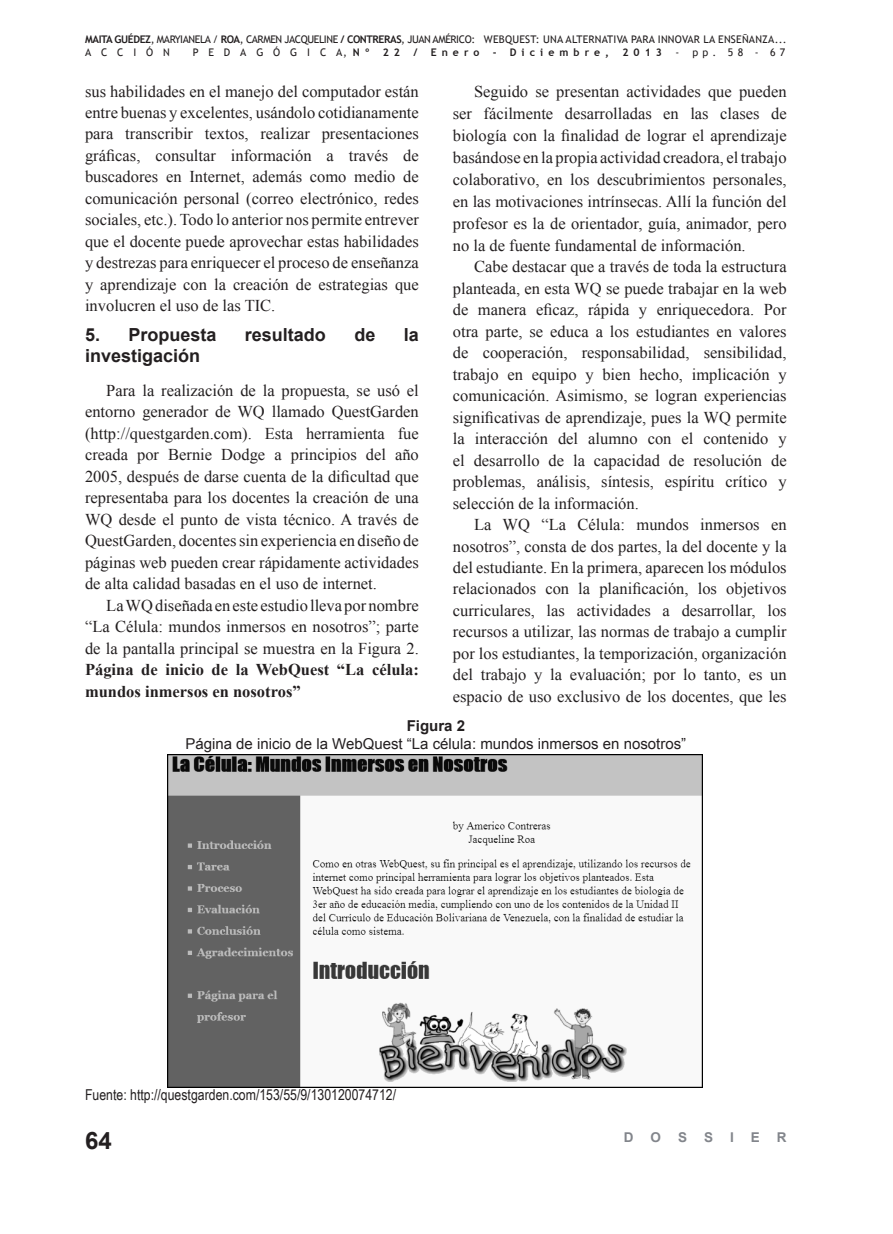
<style>
.page{position:relative;width:893px;height:1234px;background:#fff}
.page>*{position:absolute;margin:0;border:0;box-sizing:border-box;transform-origin:0 0}
.t1{font:700 24px "Arial";color:#231f20}
.Articulos-titulos01{font:700 18px "Arial";color:#231f20}
.Articulos-parrafos{font:16.5px/21.5px "Times New Roman";color:#231f20;text-align:justify}
.Artículos_-_Figuras{font:15px "Arial";color:#231f20}
.Artículos_-_Figuras-2{font:15px "Arial Narrow";color:#231f20}
.Artículos_-_Figuras-3{font:700 15px "Arial";color:#231f20}
.t2{font:700 13.5px "Arial";color:#82858b}
.t3{font:10.5px/12.6px "Trebuchet MS";letter-spacing:.02em;color:#231f20}
.t4{font:700 10.5px "Trebuchet MS";letter-spacing:.48em;color:#231f20}
.t5{font:10.5px "Trebuchet MS";letter-spacing:.94em;color:#231f20}
.s1{font-weight:700}
</style>
<div class="page">
<img style="left:167px;top:754px;width:535px;height:332px">
<p class="t3" style="left:85px;top:33px;width:703px"><span class="s1">MAITA GUÉDEZ</span>, MARYIANELA / <span class="s1">ROA</span>, CARMEN JACQUELINE <span class="s1">/ CONTRERAS</span>, JUAN AMÉRICO: WEBQUEST: UNA ALTERNATIVA PARA INNOVAR LA ENSEÑANZA...<br>ACCIÓN</p>
<p class="t5" style="left:193px;top:46px;width:178px">P EDAGÓGICA, <span class="s1">Nº</span></p>
<p class="t4" style="left:383px;top:45px;width:19px">2 2</p>
<p class="t4" style="left:413px;top:45px;width:6px">/</p>
<p class="t4" style="left:431px;top:45px;width:50px">E NERO</p>
<p class="t4" style="left:493px;top:45px;width:118px">- DICIEMBRE,</p>
<p class="t4" style="left:622px;top:45px;width:41px">2013</p>
<p class="t3" style="left:675px;top:46px;width:111px">- PP. 58 - 67</p>
<p class="Articulos-parrafos" style="left:85px;top:80px;width:335px">sus habilidades en el manejo del computador están entre buenas y excelentes, usándolo cotidianamente para transcribir textos, realizar presentaciones gráficas, consultar información a través de buscadores en Internet, además como medio de comunicación personal (correo electrónico, redes sociales, etc.). Todo lo anterior nos permite entrever que el docente puede aprovechar estas habilidades y destrezas para enriquecer el proceso de enseñanza y aprendizaje con la creación de estrategias que involucren el uso de las TIC.</p>
<p class="Articulos-titulos01" style="left:85px;top:322px;width:133px">5. Propuesta</p>
<p class="Articulos-titulos01" style="left:245px;top:322px;width:83px">resultado</p>
<p class="Articulos-titulos01" style="left:354px;top:322px;width:23px">de</p>
<p class="Articulos-titulos01" style="left:404px;top:322px;width:17px">la</p>
<p class="Articulos-titulos01" style="left:85px;top:343px;width:117px">investigación</p>
<p class="Articulos-parrafos" style="left:85px;top:379px;width:335px;text-indent:21px">Para la realización de la propuesta, se usó el entorno generador de WQ llamado QuestGarden (http://questgarden.com). Esta herramienta fue creada por Bernie Dodge a principios del año 2005, después de darse cuenta de la dificultad que representaba para los docentes la creación de una WQ desde el punto de vista técnico. A través de QuestGarden, docentes sin experiencia en diseño de páginas web pueden crear rápidamente actividades de alta calidad basadas en el uso de internet.</p>
<p class="Articulos-parrafos" style="left:85px;top:594px;width:335px;text-indent:21px">La WQ diseñada en este estudio lleva por nombre “La Célula: mundos inmersos en nosotros”; parte de la pantalla principal se muestra en la Figura 2.<br><span class="s1">Página de inicio de la WebQuest “La célula: mundos inmersos en nosotros”</span></p>
<p class="Articulos-parrafos" style="left:453px;top:80px;width:335px;line-height:22px;text-indent:21px">Seguido se presentan actividades que pueden ser fácilmente desarrolladas en las clases de biología con la finalidad de lograr el aprendizaje basándose en la propia actividad creadora, el trabajo colaborativo, en los descubrimientos personales, en las motivaciones intrínsecas. Allí la función del profesor es la de orientador, guía, animador, pero no la de fuente fundamental de información.</p>
<p class="Articulos-parrafos" style="left:453px;top:256px;width:335px;text-indent:21px">Cabe destacar que a través de toda la estructura planteada, en esta WQ se puede trabajar en la web de manera eficaz, rápida y enriquecedora. Por otra parte, se educa a los estudiantes en valores de cooperación, responsabilidad, sensibilidad, trabajo en equipo y bien hecho, implicación y comunicación. Asimismo, se logran experiencias significativas de aprendizaje, pues la WQ permite la interacción del alumno con el contenido y el desarrollo de la capacidad de resolución de problemas, análisis, síntesis, espíritu crítico y selección de la información.</p>
<p class="Articulos-parrafos" style="left:453px;top:513px;width:335px;text-indent:21px">La WQ “La Célula: mundos inmersos en nosotros”, consta de dos partes, la del docente y la del estudiante. En la primera, aparecen los módulos relacionados con la planificación, los objetivos curriculares, las actividades a desarrollar, los recursos a utilizar, las normas de trabajo a cumplir por los estudiantes, la temporización, organización del trabajo y la evaluación; por lo tanto, es un espacio de uso exclusivo de los docentes, que les</p>
<p class="Artículos_-_Figuras-3" style="left:407px;top:715px;width:60px">Figura 2</p>
<p class="Artículos_-_Figuras" style="left:185px;top:733px;width:502px">Página de inicio de la WebQuest “La célula: mundos inmersos en nosotros”</p>
<p class="Artículos_-_Figuras-2" style="left:85px;top:1083px;width:313px">Fuente: http://questgarden.com/153/55/9/130120074712/</p>
<h1 class="t1" style="left:85px;top:1124px;width:28px">64</h1>
<p class="t2" style="left:624px;top:1127px;width:10px">d</p>
<p class="t2" style="left:651px;top:1127px;width:12px">o</p>
<p class="t2" style="left:678px;top:1127px;width:23px">ssier</p>
</div>
